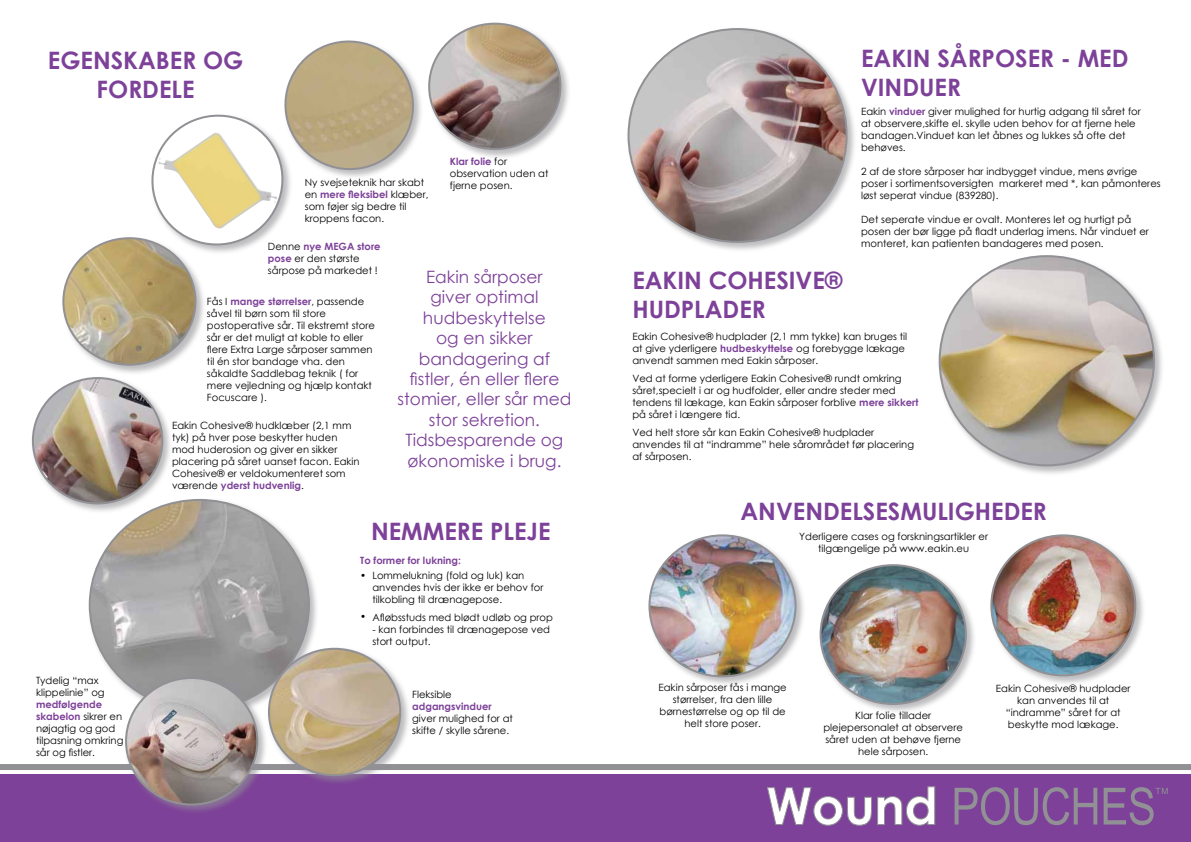
<style>
.page{position:relative;width:1191px;height:842px;background:#fff}
.page>*{position:absolute;margin:0;border:0;box-sizing:border-box;transform-origin:0 0}
.t1{font:700 24px/28.8px "Century Gothic";color:#7d4199}
.t2{font:17px/20.4px "Century Gothic";color:#7d4199;text-align:center}
.t3{font:10px/12px "Century Gothic";color:#000}
.t4{font:700 10px "Century Gothic";color:#7d4199}
.s1{font-weight:700;color:#7d4199}
</style>
<div class="page">
<div style="left:427px;top:21px;width:144px;height:139px;background:#919195;opacity:.6"></div>
<img style="left:429px;top:24px;width:131px;height:125px">
<div style="left:61px;top:236px;width:145px;height:139px;background:#919195;opacity:.6"></div>
<img style="left:63px;top:238px;width:132px;height:127px">
<div style="left:31px;top:376px;width:142px;height:138px;background:#919195;opacity:.6"></div>
<img style="left:33px;top:378px;width:129px;height:125px">
<div style="left:87px;top:498px;width:232px;height:222px;background:#919195;opacity:.6"></div>
<img style="left:90px;top:500px;width:219px;height:210px">
<div style="left:626px;top:27px;width:231px;height:225px;background:#919195;opacity:.6"></div>
<img style="left:628px;top:29px;width:218px;height:213px">
<div style="left:937px;top:254px;width:227px;height:222px;background:#919195;opacity:.6"></div>
<img style="left:939px;top:256px;width:215px;height:209px">
<div style="left:989px;top:533px;width:156px;height:153px;background:#919195;opacity:.6"></div>
<img style="left:991px;top:535px;width:144px;height:140px">
<div style="left:818px;top:563px;width:158px;height:151px;background:#919195;opacity:.6"></div>
<img style="left:820px;top:565px;width:146px;height:139px">
<div style="left:647px;top:533px;width:159px;height:154px;background:#919195;opacity:.6"></div>
<img style="left:649px;top:535px;width:146px;height:141px">
<div style="left:0;top:774px;width:1191px;height:68px;background:#7d4199"></div>
<div style="left:0;top:764px;width:1191px;height:6px;background:#919195"></div>
<div style="left:124px;top:676px;width:144px;height:139px;background:#919195;opacity:.6"></div>
<img style="left:126px;top:678px;width:131px;height:126px">
<div style="left:267px;top:646px;width:144px;height:140px;background:#919195;opacity:.6"></div>
<img style="left:269px;top:649px;width:131px;height:126px">
<svg style="left:767px;top:786px;width:168px;height:39px"></svg>
<svg style="left:954px;top:787px;width:143px;height:38px"></svg>
<svg style="left:1103px;top:787px;width:64px;height:38px"></svg>
<svg style="left:143px;top:40px;width:278px;height:214px"></svg>
<img style="left:158px;top:132px;width:120px;height:98px">
<h1 class="t1" style="left:48px;top:45px;width:197px;text-align:center">EGENSKABER OG<br>FORDELE</h1>
<p class="t3" style="left:305px;top:176px;width:125px">Ny svejseteknik har skabt en <span class="s1">mere fleksibel</span> klæber, som føjer sig bedre til kroppens facon.</p>
<p class="t3" style="left:450px;top:156px;width:100px"><span class="s1">Klar folie</span> for observation uden at fjerne posen.</p>
<p class="t3" style="left:268px;top:240px;width:114px">Denne <span class="s1">nye MEGA store pose</span> er den største sårpose på markedet !</p>
<p class="t3" style="left:207px;top:295px;width:170px">Fås I <span class="s1">mange størrelser</span>, passende såvel til børn som til store postoperative sår. Til ekstremt store sår er det muligt at koble to eller flere Extra Large sårposer sammen til én stor bandage vha. den såkaldte Saddlebag teknik ( for mere vejledning og hjælp kontakt<br>Focuscare ).</p>
<p class="t3" style="left:172px;top:420px;width:189px">Eakin Cohesive® hudklæber (2,1 mm tyk) på hver pose beskytter huden mod huderosion og giver en sikker placering på såret uanset facon. Eakin Cohesive® er veldokumenteret som værende <span class="s1">yderst hudvenlig</span>.</p>
<h2 class="t2" style="left:397px;top:266px;width:175px">Eakin sårposer<br>giver optimal hudbeskyttelse<br>og en sikker bandagering af fistler, én eller flere stomier, eller sår med stor sekretion.<br>Tidsbesparende og økonomiske i brug.</h2>
<h1 class="t1" style="left:371px;top:515px;width:181px">NEMMERE PLEJE</h1>
<p class="t4" style="left:360px;top:553px;width:102px">To former for lukning:</p>
<p class="t3" style="left:36px;top:675px;width:70px">Tydelig “max klippelinie” og</p>
<p class="t3" style="left:36px;top:699px;width:89px"><span class="s1">medfølgende skabelon</span> sikrer en nøjagtig og god tilpasning omkring sår og fistler.</p>
<p class="t3" style="left:372px;top:569px;width:173px">Lommelukning (fold og luk) kan anvendes hvis der ikke er behov for tilkobling til drænagepose.</p>
<p class="t3" style="left:372px;top:611px;width:182px">Afløbsstuds med blødt udløb og prop</p>
<p class="t3" style="left:372px;top:623px;width:179px">- kan forbindes til drænagepose ved stort output.</p>
<p class="t3" style="left:360px;top:569px;width:8px">•</p>
<p class="t3" style="left:360px;top:610px;width:8px">•</p>
<p class="t3" style="left:412px;top:688px;width:41px">Fleksible</p>
<p class="t4" style="left:412px;top:699px;width:81px">adgangsvinduer</p>
<p class="t3" style="left:412px;top:712px;width:102px">giver mulighed for at skifte / skylle sårene.</p>
<h1 class="t1" style="left:861px;top:43px;width:269px">EAKIN SÅRPOSER - MED<br>VINDUER</h1>
<h1 class="t1" style="left:632px;top:265px;width:212px">EAKIN COHESIVE®<br>HUDPLADER</h1>
<p class="t3" style="left:861px;top:105px;width:281px">Eakin <span class="s1">vinduer</span> giver mulighed for hurtig adgang til såret for at observere,skifte el. skylle uden behov for at fjerne hele bandagen.Vinduet kan let åbnes og lukkes så ofte det behøves.</p>
<p class="t3" style="left:861px;top:165px;width:301px">2 af de store sårposer har indbygget vindue, mens øvrige poser i sortimentsoversigten markeret med *, kan påmonteres løst seperat vindue (839280).</p>
<p class="t3" style="left:861px;top:213px;width:289px">Det seperate vindue er ovalt. Monteres let og hurtigt på posen der bør ligge på fladt underlag imens. Når vinduet er monteret, kan patienten bandageres med posen.</p>
<p class="t3" style="left:632px;top:330px;width:276px">Eakin Cohesive® hudplader (2,1 mm tykke) kan bruges til at give yderligere <span class="s1">hudbeskyttelse</span> og forebygge lækage anvendt sammen med Eakin sårposer.</p>
<p class="t3" style="left:632px;top:372px;width:288px">Ved at forme yderligere Eakin Cohesive® rundt omkring såret,specielt i ar og hudfolder, eller andre steder med tendens til lækage, kan Eakin sårposer forblive <span class="s1">mere sikkert </span>på såret i længere tid.</p>
<p class="t3" style="left:632px;top:426px;width:283px">Ved helt store sår kan Eakin Cohesive® hudplader anvendes til at “indramme” hele sårområdet før placering af sårposen.</p>
<h1 class="t1" style="left:740px;top:496px;width:308px">ANVENDELSESMULIGHEDER</h1>
<p class="t3" style="left:799px;top:531px;width:190px;text-align:center">Yderligere cases og forskningsartikler er tilgængelige på www.eakin.eu</p>
<p class="t3" style="left:658px;top:682px;width:130px;text-align:center">Eakin sårposer fås i mange størrelser, fra den lille børnestørrelse og op til de helt store poser.</p>
<p class="t3" style="left:823px;top:709px;width:141px;text-align:center">Klar folie tillader plejepersonalet at observere såret uden at behøve fjerne hele sårposen.</p>
<p class="t3" style="left:996px;top:682px;width:136px;text-align:center">Eakin Cohesive® hudplader kan anvendes til at “indramme” såret for at beskytte mod lækage.</p>
</div>
